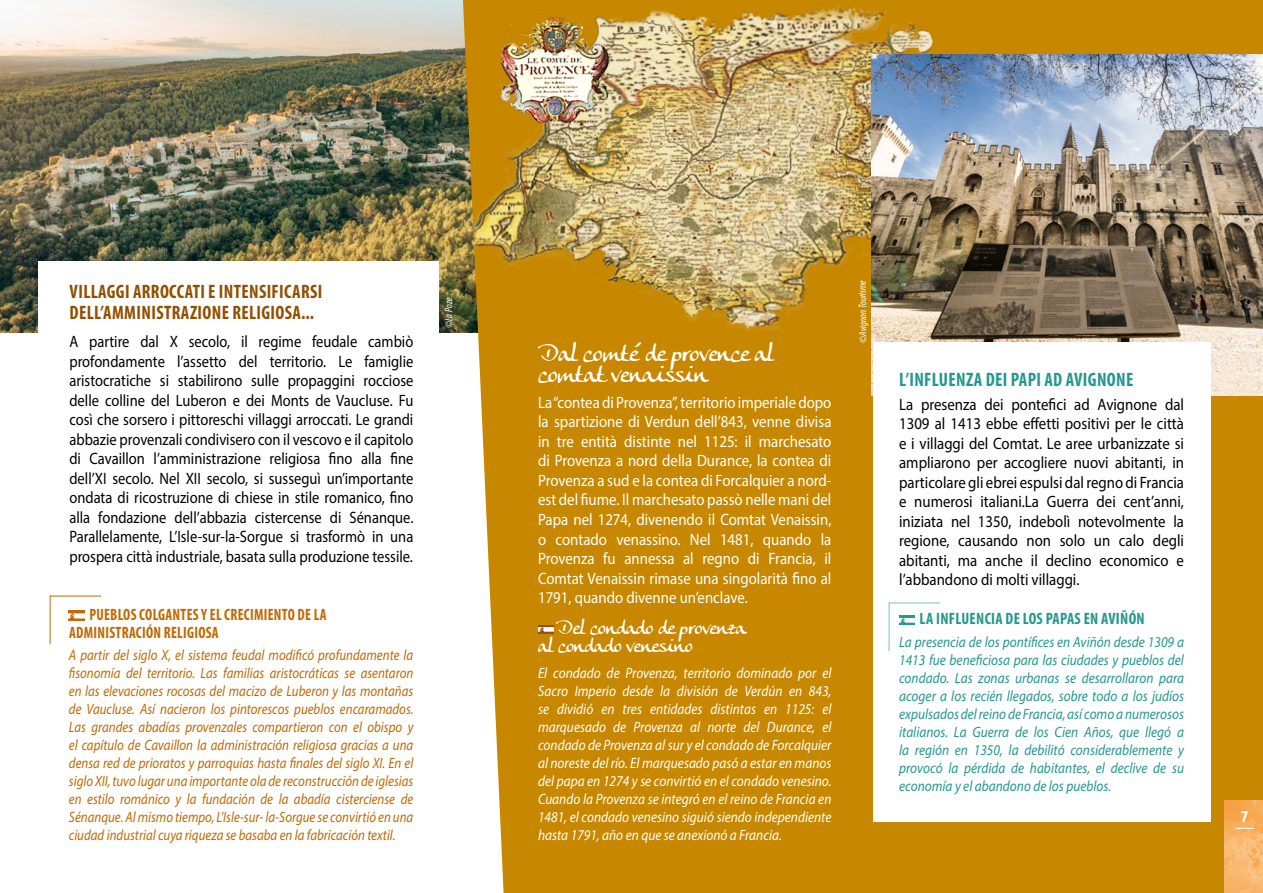
<style>
.page{position:relative;width:1263px;height:893px;background:#fff}
.page>*{position:absolute;margin:0;border:0;box-sizing:border-box;transform-origin:0 0}
.t1{font:24px/21px "Anke Calligraphic FG";color:#fff}
.t2{font:700 condensed 19.5px/21px "Myriad Pro";letter-spacing:.02em;color:#914f00;scale:.95 1}
.t3{font:19.5px/18px "Anke Calligraphic FG";color:#fff}
.t4{font:700 condensed 19.5px "Myriad Pro";letter-spacing:.02em;color:#23988e;scale:.95 1}
.t5{font:16.5px/19.5px "Myriad Pro";color:#000;text-align:justify;scale:.88 1}
.t6{font:16.5px/19.5px "Myriad Pro";color:#fff;text-align:justify;scale:.9 1}
.t7{font:16.5px/19.5px "Myriad Pro";color:#000;text-align:justify;scale:.9 1}
.t8{font:700 condensed 16.5px/18px "Myriad Pro";letter-spacing:.02em;color:#c36800;scale:.9 1}
.t9{font:700 condensed 16.5px "Myriad Pro";letter-spacing:.02em;color:#23988e;scale:.96 1}
.t10{font:700 condensed 16.5px "Myriad Pro";color:#fff}
.t11{font:italic 15px/18px "Myriad Pro";color:#c36800;text-align:justify;scale:.86 1}
.t12{font:italic 15px/18px "Myriad Pro";color:#fff;text-align:justify;scale:.89 1}
.t13{font:italic 15px/18px "Myriad Pro";color:#23988e;text-align:justify;scale:.89 1}
.t14{font:italic condensed 10.5px "Myriad Pro";color:#fff}
</style>
<div class="page">
<img style="left:0;top:0;width:463px;height:333px">
<div style="left:38px;top:261px;width:401px;height:369px;background:#fff"></div>
<div style="left:463px;top:0;width:800px;height:893px;background:#c78800"></div>
<img style="left:538px;top:625px;width:16px;height:9px">
<img style="left:469px;top:0;width:501px;height:349px">
<img style="left:492px;top:15px;width:125px;height:115px">
<img style="left:872px;top:54px;width:391px;height:341px">
<div style="left:873px;top:343px;width:337px;height:479px;background:#fff"></div>
<svg style="left:1224px;top:801px;width:39px;height:92px;background:#f8b366"></svg>
<svg style="left:1235px;top:828px;width:19px;height:1px"></svg>
<svg style="left:49px;top:595px;width:52px;height:50px"></svg>
<svg style="left:888px;top:602px;width:52px;height:49px"></svg>
<h2 class="t2" style="left:70px;top:281px;width:268px">VILLAGGI ARROCCATI E INTENSIFICARSI<br>DELL’AMMINISTRAZIONE RELIGIOSA...</h2>
<p class="t5" style="left:69px;top:332px;width:392px">A partire dal X secolo, il regime feudale cambiò profondamente l’assetto del territorio. Le famiglie aristocratiche si stabilirono sulle propaggini rocciose delle colline del Luberon e dei Monts de Vaucluse. Fu così che sorsero i pittoreschi villaggi arroccati. Le grandi abbazie provenzali condivisero con il vescovo e il capitolo di Cavaillon l’amministrazione religiosa fino alla fine dell’XI secolo. Nel XII secolo, si susseguì un’importante ondata di ricostruzione di chiese in stile romanico, fino alla fondazione dell’abbazia cistercense di Sénanque.<br>Parallelamente, L’Isle-sur-la-Sorgue si trasformò in una prospera città industriale, basata sulla produzione tessile.</p>
<p class="t8" style="left:69px;top:605px;width:288px;text-indent:20px">PUEBLOS COLGANTES Y EL CRECIMIENTO DE LA<br>ADMINISTRACIÓN RELIGIOSA</p>
<p class="t11" style="left:69px;top:646px;width:402px">A partir del siglo X, el sistema feudal modificó profundamente la fisonomía del territorio. Las familias aristocráticas se asentaron en las elevaciones rocosas del macizo de Luberon y las montañas de Vaucluse. Así nacieron los pintorescos pueblos encaramados.<br>Las grandes abadías provenzales compartieron con el obispo y el capítulo de Cavaillon la administración religiosa gracias a una densa red de prioratos y parroquias hasta finales del siglo XI. En el siglo XII, tuvo lugar una importante ola de reconstrucción de iglesias en estilo románico y la fundación de la abadía cisterciense de Sénanque. Al mismo tiempo, L’Isle-sur- la-Sorgue se convirtió en una ciudad industrial cuya riqueza se basaba en la fabricación textil.</p>
<p class="t14" style="left:443px;top:328px;width:32px;rotate:-91deg">©La Poze</p>
<h1 class="t1" style="left:538px;top:342px;width:237px">Dal comté de provence al comtat venaissin</h1>
<p class="t6" style="left:538px;top:392px;width:328px">La “contea di Provenza”, territorio imperiale dopo la spartizione di Verdun dell’843, venne divisa in tre entità distinte nel 1125: il marchesato di Provenza a nord della Durance, la contea di Provenza a sud e la contea di Forcalquier a nord&shy;est del fiume. Il marchesato passò nelle mani del Papa nel 1274, divenendo il Comtat Venaissin, o contado venassino. Nel 1481, quando la Provenza fu annessa al regno di Francia, il Comtat Venaissin rimase una singolarità fino al 1791, quando divenne un’enclave.</p>
<h2 class="t3" style="left:538px;top:618px;width:209px;text-indent:18px">Del condado de provenza al condado venesino</h2>
<p class="t12" style="left:538px;top:664px;width:331px">El condado de Provenza, territorio dominado por el Sacro Imperio desde la división de Verdún en 843, se dividió en tres entidades distintas en 1125: el marquesado de Provenza al norte del Durance, el condado de Provenza al sur y el condado de Forcalquier al noreste del río. El marquesado pasó a estar en manos del papa en 1274 y se convirtió en el condado venesino.<br>Cuando la Provenza se integró en el reino de Francia en 1481, el condado venesino siguió siendo independiente hasta 1791, año en que se anexionó a Francia.</p>
<p class="t14" style="left:857px;top:343px;width:64px;rotate:-91deg">©Avignon Tourisme</p>
<h2 class="t4" style="left:899px;top:367px;width:248px">L’INFLUENZA DEI PAPI AD AVIGNONE</h2>
<p class="t7" style="left:899px;top:394px;width:318px">La presenza dei pontefici ad Avignone dal 1309 al 1413 ebbe effetti positivi per le città e i villaggi del Comtat. Le aree urbanizzate si ampliarono per accogliere nuovi abitanti, in particolare gli ebrei espulsi dal regno di Francia e numerosi italiani.La Guerra dei cent’anni, iniziata nel 1350, indebolì notevolmente la regione, causando non solo un calo degli abitanti, ma anche il declino economico e l’abbandono di molti villaggi.</p>
<p class="t9" style="left:919px;top:609px;width:236px">LA INFLUENCIA DE LOS PAPAS EN AVIÑÓN</p>
<p class="t13" style="left:899px;top:632px;width:322px">La presencia de los pontífices en Aviñón desde 1309 a 1413 fue beneficiosa para las ciudades y pueblos del condado. Las zonas urbanas se desarrollaron para acoger a los recién llegados, sobre todo a los judíos expulsados del reino de Francia, así como a numerosos italianos. La Guerra de los Cien Años, que llegó a la región en 1350, la debilitó considerablemente y provocó la pérdida de habitantes, el declive de su economía y el abandono de los pueblos.</p>
<p class="t10" style="left:1241px;top:806px;width:9px">7</p>
</div>
